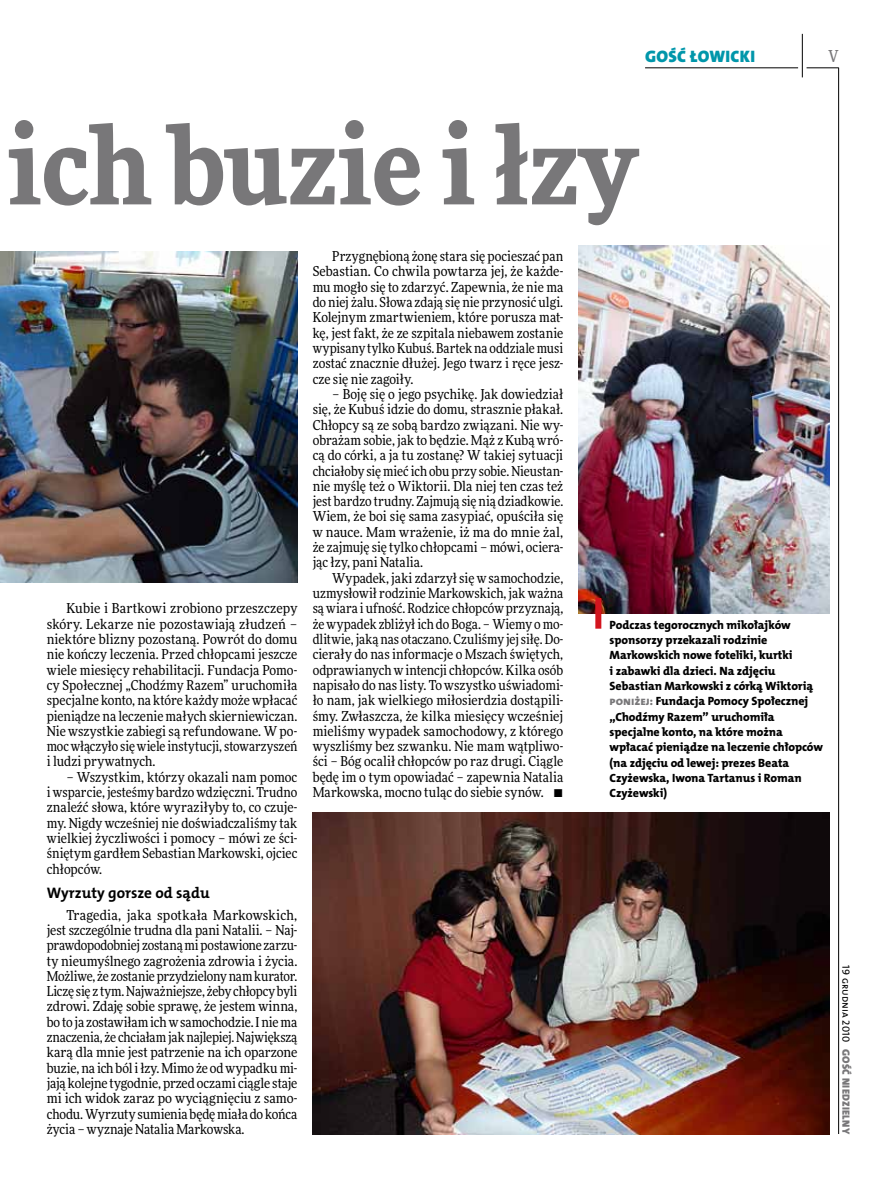
<style>
.page{position:relative;width:893px;height:1191px;background:#fff}
.page>*{position:absolute;margin:0;border:0;box-sizing:border-box;transform-origin:0 0}
.t1{font:900 108px "Freeday Narrow";color:#787779}
.t2{font:16.65px "The Mix HP9 Blk";letter-spacing:.02em;color:#0096aa}
.t3{font:500 16.5px "Freeday Narrow";color:#787779;scale:.9 1}
.t4{font:15.3px "The Mix HP7 Bld";color:#000}
.t5{font:13.65px/15.3px "Freeday Narrow News";color:#000;text-align:justify}
.t6{font:12px/15.3px "The Mix HP8 Ex Bld";letter-spacing:-.005em;color:#000}
.t7{font:10.5px "The Mix HP9 Blk";letter-spacing:.025em;color:#787779}
.t8{font:10.5px "The Mix HP5 Plain";color:#000}
.s1{color:#787779}
</style>
<div class="page">
<hr style="left:806px;top:68px;width:33px;height:1px;background:#000">
<hr style="left:645px;top:68px;width:153px;height:1px;background:#000">
<hr style="left:838px;top:68px;width:1px;height:1066px;background:#000">
<hr style="left:802px;top:34px;width:1px;height:43px;background:#000">
<img style="left:579px;top:246px;width:250px;height:367px">
<img style="left:313px;top:812px;width:516px;height:322px">
<img style="left:0;top:252px;width:297px;height:331px">
<div style="left:595px;top:598px;width:6px;height:30px;background:#d3151f"></div>
<p class="t2" style="left:645px;top:46px;width:111px">GOŚĆ ŁOWICKI</p>
<h1 class="t1" style="left:7px;top:95px;width:632px">ich buzie i łzy</h1>
<p class="t3" style="left:828px;top:46px;width:13px">V</p>
<p class="t5" style="left:47px;top:600px;width:252px;text-indent:20px">Kubie i Bartkowi zrobiono przeszczepy skóry. Lekarze nie pozostawiają złudzeń – niektóre blizny pozostaną. Powrót do domu nie kończy leczenia. Przed chłopcami jeszcze wiele miesięcy rehabilitacji. Fundacja Pomo&shy;cy Społecznej „Chodźmy Razem” uruchomiła specjalne konto, na które każdy może wpłacać pieniądze na leczenie małych skierniewiczan.<br>Nie wszystkie zabiegi są refundowane. W po&shy;moc włączyło się wiele instytucji, stowarzyszeń i ludzi prywatnych.</p>
<p class="t5" style="left:47px;top:769px;width:252px;text-indent:20px">– Wszystkim, którzy okazali nam pomoc i wsparcie, jesteśmy bardzo wdzięczni. Trudno znaleźć słowa, które wyraziłyby to, co czuje&shy;my. Nigdy wcześniej nie doświadczaliśmy tak wielkiej życzliwości i pomocy – mówi ze ści&shy;śniętym gardłem Sebastian Markowski, ojciec chłopców.</p>
<p class="t4" style="left:47px;top:882px;width:164px">Wyrzuty gorsze od sądu</p>
<p class="t5" style="left:47px;top:907px;width:252px;text-indent:20px">Tragedia, jaka spotkała Markowskich, jest szczególnie trudna dla pani Natalii. – Naj&shy;prawdopodobniej zostaną mi postawione zarzu&shy;ty nieumyślnego zagrożenia zdrowia i życia.<br>Możliwe, że zostanie przydzielony nam kurator.<br>Liczę się z tym. Najważniejsze, żeby chłopcy byli zdrowi. Zdaję sobie sprawę, że jestem winna, bo to ja zostawiłam ich w samochodzie. I nie ma znaczenia, że chciałam jak najlepiej. Największą karą dla mnie jest patrzenie na ich oparzone buzie, na ich ból i łzy. Mimo że od wypadku mi&shy;jają kolejne tygodnie, przed oczami ciągle staje mi ich widok zaraz po wyciągnięciu z samo&shy;chodu. Wyrzuty sumienia będę miała do końca życia – wyznaje Natalia Markowska.</p>
<p class="t5" style="left:313px;top:248px;width:252px;text-indent:20px">Przygnębioną żonę stara się pocieszać pan Sebastian. Co chwila powtarza jej, że każde&shy;mu mogło się to zdarzyć. Zapewnia, że nie ma do niej żalu. Słowa zdają się nie przynosić ulgi.<br>Kolejnym zmartwieniem, które porusza mat&shy;kę, jest fakt, że ze szpitala niebawem zostanie wypisany tylko Kubuś. Bartek na oddziale musi zostać znacznie dłużej. Jego twarz i ręce jesz&shy;cze się nie zagoiły.</p>
<p class="t5" style="left:313px;top:386px;width:252px;text-indent:20px">– Boję się o jego psychikę. Jak dowiedział się, że Kubuś idzie do domu, strasznie płakał.<br>Chłopcy są ze sobą bardzo związani. Nie wy&shy;obrażam sobie, jak to będzie. Mąż z Kubą wró&shy;cą do córki, a ja tu zostanę? W takiej sytuacji chciałoby się mieć ich obu przy sobie. Nieustan&shy;nie myślę też o Wiktorii. Dla niej ten czas też jest bardzo trudny. Zajmują się nią dziadkowie.<br>Wiem, że boi się sama zasypiać, opuściła się w nauce. Mam wrażenie, iż ma do mnie żal, że zajmuję się tylko chłopcami – mówi, ociera&shy;jąc łzy, pani Natalia.</p>
<p class="t5" style="left:313px;top:570px;width:252px;text-indent:20px">Wypadek, jaki zdarzył się w samochodzie, uzmysłowił rodzinie Markowskich, jak ważna są wiara i ufność. Rodzice chłopców przyznają, że wypadek zbliżył ich do Boga. – Wiemy o mo&shy;dlitwie, jaką nas otaczano. Czuliśmy jej siłę. Do&shy;cierały do nas informacje o Mszach świętych, odprawianych w intencji chłopców. Kilka osób napisało do nas listy. To wszystko uświadomi&shy;ło nam, jak wielkiego miłosierdzia dostąpili&shy;śmy. Zwłaszcza, że kilka miesięcy wcześniej mieliśmy wypadek samochodowy, z którego wyszliśmy bez szwanku. Nie mam wątpliwo&shy;ści – Bóg ocalił chłopców po raz drugi. Ciągle będę im o tym opowiadać – zapewnia Natalia Markowska, mocno tuląc do siebie synów. •</p>
<p class="t6" style="left:610px;top:617px;width:215px">Podczas tegorocznych mikołajków sponsorzy przekazali rodzinie<br>Markowskich nowe foteliki, kurtki<br>i zabawki dla dzieci. Na zdjęciu<br>Sebastian Markowski z córką Wiktorią <span class="s1">poniżej:</span> Fundacja Pomocy Społecznej „Chodźmy Razem” uruchomiła specjalne konto, na które można wpłacać pieniądze na leczenie chłopców (na zdjęciu od lewej: prezes Beata<br>Czyżewska, Iwona Tartanus i Roman<br>Czyżewski)</p>
<p class="t8" style="left:853px;top:965px;width:78px;rotate:90deg">19 grudnia 2010</p>
<p class="t7" style="left:853px;top:1049px;width:86px;rotate:90deg">GOŚĆ NIEDZIELNY</p>
</div>
